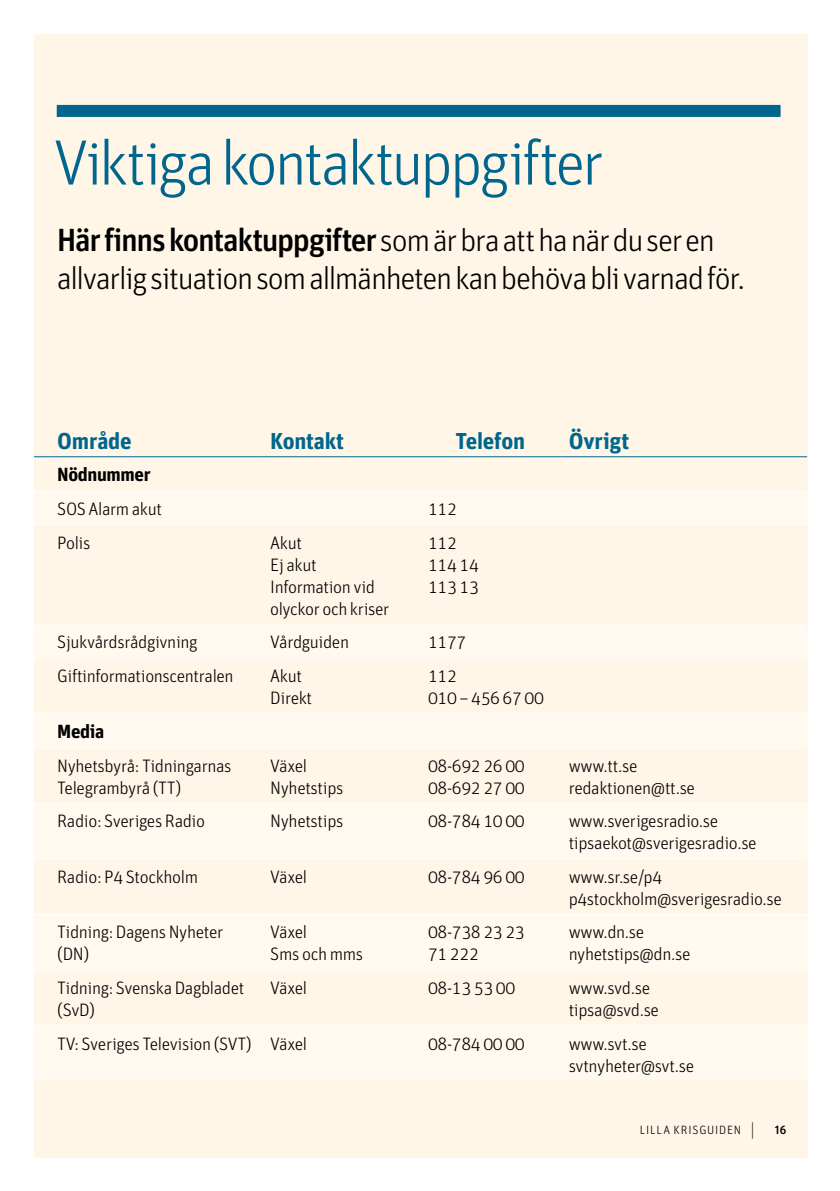
<style>
.page{position:relative;width:840px;height:1191px;background:#fff}
.page>*{position:absolute;margin:0;border:0;box-sizing:border-box;transform-origin:0 0}
.t1{font:300 64px "Unit OTRB";letter-spacing:-.05em;color:#00668d}
.t2{font:300 32px "Unit OTRB";letter-spacing:-.045em;color:#000}
.t3{font:32px "Unit OTRB1 Medi";letter-spacing:-.04em;color:#000}
.t4{font:700 23px "Unit OTRB";letter-spacing:-.01em;color:#00668d}
.t5{font:700 19px "Unit OTRB";letter-spacing:-.02em;color:#000}
.t6{font:300 18px/22px "Unit OTRB";letter-spacing:-.02em;color:#000}
.t7{font:300 12px "Unit OTRB";letter-spacing:.065em;color:#000}
.s1{font-family:"Unit OTRB";font-weight:300}
.s2{font-size:18px}
.s3{font-family:"Unit OTRB1 Medi";font-weight:400}
</style>
<div class="page">
<div style="left:34px;top:34px;width:772px;height:1123px;background:#fff6e7"></div>
<div style="left:57px;top:105px;width:723px;height:12px;background:#00668d"></div>
<hr style="left:49px;top:490px;width:213px;height:1px;background:#fff">
<hr style="left:262px;top:490px;width:158px;height:1px;background:#fff">
<hr style="left:420px;top:490px;width:140px;height:1px;background:#fff">
<hr style="left:560px;top:490px;width:246px;height:1px;background:#fff">
<svg style="left:34px;top:524px;width:15px;height:1px"></svg>
<hr style="left:49px;top:524px;width:213px;height:1px;background:#fff">
<hr style="left:262px;top:524px;width:158px;height:1px;background:#fff">
<hr style="left:420px;top:524px;width:140px;height:1px;background:#fff">
<hr style="left:560px;top:524px;width:246px;height:1px;background:#fff">
<svg style="left:34px;top:624px;width:15px;height:1px"></svg>
<hr style="left:49px;top:624px;width:213px;height:1px;background:#fff">
<hr style="left:262px;top:624px;width:158px;height:1px;background:#fff">
<hr style="left:420px;top:624px;width:140px;height:1px;background:#fff">
<hr style="left:560px;top:624px;width:246px;height:1px;background:#fff">
<svg style="left:34px;top:657px;width:15px;height:1px"></svg>
<hr style="left:49px;top:657px;width:213px;height:1px;background:#fff">
<hr style="left:262px;top:657px;width:158px;height:1px;background:#fff">
<hr style="left:420px;top:657px;width:140px;height:1px;background:#fff">
<hr style="left:560px;top:657px;width:246px;height:1px;background:#fff">
<svg style="left:34px;top:713px;width:15px;height:1px"></svg>
<hr style="left:49px;top:713px;width:213px;height:1px;background:#fff">
<hr style="left:262px;top:713px;width:158px;height:1px;background:#fff">
<hr style="left:420px;top:713px;width:140px;height:1px;background:#fff">
<hr style="left:560px;top:713px;width:246px;height:1px;background:#fff">
<svg style="left:34px;top:747px;width:15px;height:1px"></svg>
<hr style="left:49px;top:747px;width:213px;height:1px;background:#fff">
<hr style="left:262px;top:747px;width:158px;height:1px;background:#fff">
<hr style="left:420px;top:747px;width:140px;height:1px;background:#fff">
<hr style="left:560px;top:747px;width:246px;height:1px;background:#fff">
<svg style="left:34px;top:803px;width:15px;height:1px"></svg>
<hr style="left:49px;top:803px;width:213px;height:1px;background:#fff">
<hr style="left:262px;top:803px;width:158px;height:1px;background:#fff">
<hr style="left:420px;top:803px;width:140px;height:1px;background:#fff">
<hr style="left:560px;top:803px;width:246px;height:1px;background:#fff">
<svg style="left:34px;top:858px;width:15px;height:1px"></svg>
<hr style="left:49px;top:858px;width:213px;height:1px;background:#fff">
<hr style="left:262px;top:858px;width:158px;height:1px;background:#fff">
<hr style="left:420px;top:858px;width:140px;height:1px;background:#fff">
<hr style="left:560px;top:858px;width:246px;height:1px;background:#fff">
<svg style="left:34px;top:914px;width:15px;height:1px"></svg>
<hr style="left:49px;top:914px;width:213px;height:1px;background:#fff">
<hr style="left:262px;top:914px;width:158px;height:1px;background:#fff">
<hr style="left:420px;top:914px;width:140px;height:1px;background:#fff">
<hr style="left:560px;top:914px;width:246px;height:1px;background:#fff">
<svg style="left:34px;top:969px;width:15px;height:1px"></svg>
<hr style="left:49px;top:969px;width:213px;height:1px;background:#fff">
<hr style="left:262px;top:969px;width:158px;height:1px;background:#fff">
<hr style="left:420px;top:969px;width:140px;height:1px;background:#fff">
<hr style="left:560px;top:969px;width:246px;height:1px;background:#fff">
<svg style="left:34px;top:1025px;width:15px;height:1px"></svg>
<hr style="left:49px;top:1025px;width:213px;height:1px;background:#fff">
<hr style="left:262px;top:1025px;width:158px;height:1px;background:#fff">
<hr style="left:420px;top:1025px;width:140px;height:1px;background:#fff">
<hr style="left:560px;top:1025px;width:246px;height:1px;background:#fff">
<svg style="left:34px;top:456px;width:15px;height:1px"></svg>
<hr style="left:49px;top:456px;width:213px;height:1px;background:#00668d">
<hr style="left:262px;top:456px;width:158px;height:1px;background:#00668d">
<hr style="left:420px;top:456px;width:140px;height:1px;background:#00668d">
<hr style="left:560px;top:456px;width:246px;height:1px;background:#00668d">
<h1 class="t1" style="left:53px;top:125px;width:551px">Viktiga kontaktuppgifter</h1>
<h2 class="t3" style="left:57px;top:220px;width:659px">Här finns kontaktuppgifter <span class="s1">som är bra att ha när du ser en</span></h2>
<h2 class="t2" style="left:57px;top:259px;width:689px">allvarlig situation som allmänheten kan behöva bli varnad för.</h2>
<p class="t4" style="left:57px;top:426px;width:76px">Område</p>
<p class="t4" style="left:270px;top:426px;width:75px">Kontakt</p>
<p class="t4" style="left:455px;top:426px;width:71px">Telefon</p>
<p class="t4" style="left:568px;top:426px;width:62px">Övrigt</p>
<p class="t5" style="left:57px;top:462px;width:95px">Nödnummer</p>
<p class="t6" style="left:57px;top:498px;width:106px">SOS Alarm akut</p>
<p class="t6" style="left:428px;top:498px;width:30px">112</p>
<p class="t6" style="left:57px;top:531px;width:35px">Polis</p>
<p class="t6" style="left:270px;top:531px;width:120px">Akut<br>Ej akut<br>Information vid olyckor och kriser</p>
<p class="t6" style="left:428px;top:531px;width:52px">112<br>114 14<br>113 13</p>
<p class="t6" style="left:57px;top:631px;width:142px">Sjukvårdsrådgivning</p>
<p class="t6" style="left:270px;top:631px;width:80px">Vårdguiden</p>
<p class="t6" style="left:428px;top:631px;width:40px">1177</p>
<p class="t6" style="left:57px;top:664px;width:178px">Giftinformationscentralen</p>
<p class="t6" style="left:270px;top:664px;width:43px">Akut<br>Direkt</p>
<p class="t6" style="left:428px;top:664px;width:117px">112<br>010 – 456 67 00</p>
<p class="t5" style="left:57px;top:719px;width:48px">Media</p>
<p class="t6" style="left:57px;top:754px;width:176px">Nyhetsbyrå: Tidningarnas<br>Telegrambyrå (TT)</p>
<p class="t6" style="left:270px;top:754px;width:75px">Växel<br>Nyhetstips</p>
<p class="t6" style="left:428px;top:754px;width:98px">08-692 26 00<br>08-692 27 00</p>
<p class="t6" style="left:568px;top:754px;width:128px">www.tt.se redaktionen@tt.se</p>
<p class="t6" style="left:57px;top:810px;width:149px">Radio: Sveriges Radio</p>
<p class="t6" style="left:270px;top:810px;width:75px">Nyhetstips</p>
<p class="t6" style="left:428px;top:810px;width:98px">08-784 10 00</p>
<p class="t6" style="left:568px;top:810px;width:189px">www.sverigesradio.se tipsaekot@sverigesradio.se</p>
<p class="t6" style="left:57px;top:865px;width:142px">Radio: P4 Stockholm</p>
<p class="t6" style="left:270px;top:865px;width:38px">Växel</p>
<p class="t6" style="left:428px;top:865px;width:98px">08-784 96 00</p>
<p class="t6" style="left:568px;top:865px;width:215px">www.sr.se/p4 p4stockholm@sverigesradio.se</p>
<p class="t6" style="left:57px;top:921px;width:167px">Tidning: Dagens Nyheter (DN)</p>
<p class="t6" style="left:270px;top:921px;width:94px">Växel<br>Sms och mms</p>
<p class="t6" style="left:428px;top:921px;width:98px">08-738 23 23<br>71 222</p>
<p class="t6" style="left:568px;top:921px;width:123px">www.dn.se nyhetstips@dn.se</p>
<p class="t6" style="left:57px;top:976px;width:189px">Tidning: Svenska Dagbladet (SvD)</p>
<p class="t6" style="left:270px;top:976px;width:38px">Växel</p>
<p class="t6" style="left:428px;top:976px;width:89px">08-13 53 00</p>
<p class="t6" style="left:568px;top:976px;width:92px">www.svd.se tipsa@svd.se</p>
<p class="t6" style="left:57px;top:1032px;width:251px">TV: Sveriges Television (SVT) Växel</p>
<p class="t6" style="left:428px;top:1032px;width:98px">08-784 00 00</p>
<p class="t6" style="left:568px;top:1032px;width:127px">www.svt.se svtnyheter@svt.se</p>
<p class="t7" style="left:639px;top:1123px;width:148px">LILLA KRISGUIDEN <span class="s2">|</span> <span class="s3">16</span></p>
</div>
